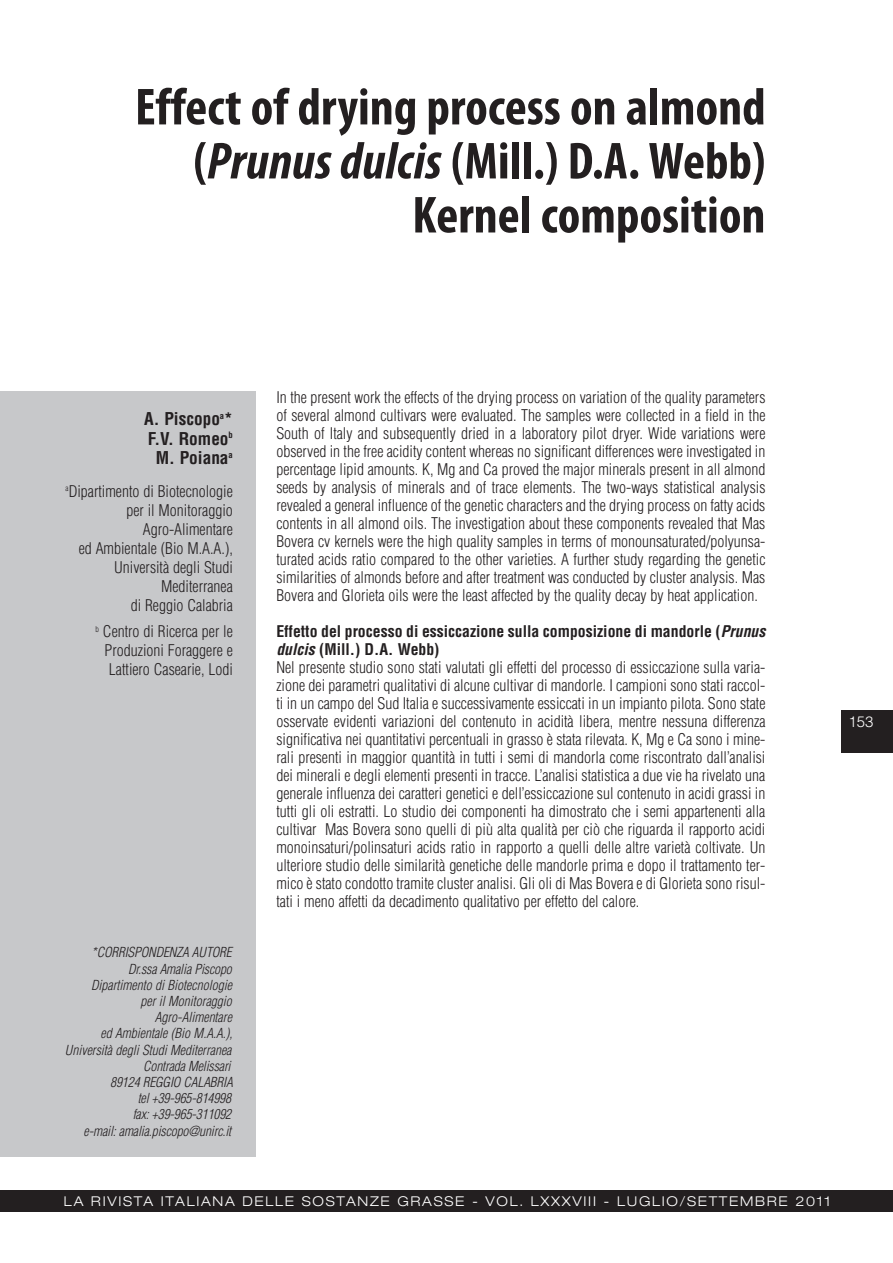
<style>
.page{position:relative;width:893px;height:1263px;background:#fff}
.page>*{position:absolute;margin:0;border:0;box-sizing:border-box;transform-origin:0 0}
.t1{font:700 condensed 52.5px/54px "Myriad Pro";color:#231f20;text-align:right}
.t2{font:700 condensed 17.25px/19.5px "Helvetica";color:#231f20;text-align:right}
.t3{font:300 condensed 15.75px/18px "Helvetica";color:#231f20;text-align:justify}
.t4{font:300 15px "Helvetica";color:#fff}
.t5{font:italic 300 condensed 13.5px/16.2px "Helvetica";letter-spacing:-.01em;color:#231f20;text-align:right}
.t6{font:300 expanded 13.5px "Helvetica Neue";letter-spacing:.125em;color:#fff}
.s1{font-style:italic}
.s2{font-weight:700}
.s3{font-weight:700;font-style:italic}
</style>
<div class="page">
<div style="left:0;top:1191px;width:893px;height:21px;background:#231f20"></div>
<div style="left:0;top:391px;width:255px;height:766px;background:#c7c8ca"></div>
<div style="left:842px;top:710px;width:51px;height:43px;background:#231f20"></div>
<h1 class="t1" style="left:135px;top:84px;width:632px">Effect of drying process on almond (<span class="s1">Prunus dulcis</span> (Mill.) D.A. Webb)<br>Kernel composition</h1>
<p class="t2" style="left:144px;top:410px;width:90px">A. Piscopo<sup>a</sup>*<br>F.V. Romeo<sup>b<br></sup>M. Poiana<sup>a</sup></p>
<p class="t3" style="left:66px;top:482px;width:169px;line-height:18.9px;text-align:right"><sup>a</sup>Dipartimento di Biotecnologie per il Monitoraggio<br>Agro-Alimentare<br>ed Ambientale (Bio M.A.A.),<br>Università degli Studi<br>Mediterranea<br>di Reggio Calabria</p>
<p class="t3" style="left:105px;top:622px;width:130px;line-height:18.9px;text-indent:-9px"><sup>b</sup> Centro di Ricerca per le Produzioni Foraggere e Lattiero Casearie, Lodi</p>
<p class="t5" style="left:65px;top:945px;width:169px">*CORRISPONDENZA AUTORE<br>Dr.ssa Amalia Piscopo<br>Dipartimento di Biotecnologie<br>per il Monitoraggio<br>Agro-Alimentare<br>ed Ambientale (Bio M.A.A.),<br>Università degli Studi Mediterranea<br>Contrada Melissari<br>89124 REGGIO CALABRIA<br>tel +39-965-814998<br>fax: +39-965-311092<br>e-mail: amalia.piscopo@unirc.it</p>
<p class="t3" style="left:276px;top:389px;width:491px">In the present work the effects of the drying process on variation of the quality parameters of several almond cultivars were evaluated. The samples were collected in a field in the South of Italy and subsequently dried in a laboratory pilot dryer. Wide variations were observed in the free acidity content whereas no significant differences were investigated in percentage lipid amounts. K, Mg and Ca proved the major minerals present in all almond seeds by analysis of minerals and of trace elements. The two-ways statistical analysis revealed a general influence of the genetic characters and the drying process on fatty acids contents in all almond oils. The investigation about these components revealed that Mas Bovera cv kernels were the high quality samples in terms of monounsaturated/polyunsa&shy;turated acids ratio compared to the other varieties. A further study regarding the genetic similarities of almonds before and after treatment was conducted by cluster analysis. Mas Bovera and Glorieta oils were the least affected by the quality decay by heat application.</p>
<p class="t3" style="left:276px;top:623px;width:491px;text-align:left"><span class="s2">Effetto del processo di essiccazione sulla composizione di mandorle (</span><span class="s3">Prunus dulcis</span> <span class="s2">(Mill.) D.A. Webb)<br></span>Nel presente studio sono stati valutati gli effetti del processo di essiccazione sulla varia&shy;zione dei parametri qualitativi di alcune cultivar di mandorle. I campioni sono stati raccol&shy;ti in un campo del Sud Italia e successivamente essiccati in un impianto pilota. Sono state osservate evidenti variazioni del contenuto in acidità libera, mentre nessuna differenza significativa nei quantitativi percentuali in grasso è stata rilevata. K, Mg e Ca sono i mine&shy;rali presenti in maggior quantità in tutti i semi di mandorla come riscontrato dall’analisi dei minerali e degli elementi presenti in tracce. L’analisi statistica a due vie ha rivelato una generale influenza dei caratteri genetici e dell’essiccazione sul contenuto in acidi grassi in tutti gli oli estratti. Lo studio dei componenti ha dimostrato che i semi appartenenti alla cultivar Mas Bovera sono quelli di più alta qualità per ciò che riguarda il rapporto acidi monoinsaturi/polinsaturi acids ratio in rapporto a quelli delle altre varietà coltivate. Un ulteriore studio delle similarità genetiche delle mandorle prima e dopo il trattamento ter&shy;mico è stato condotto tramite cluster analisi. Gli oli di Mas Bovera e di Glorieta sono risul&shy;tati i meno affetti da decadimento qualitativo per effetto del calore.</p>
<p class="t4" style="left:848px;top:713px;width:27px">153</p>
<p class="t6" style="left:64px;top:1196px;width:768px">LA RIVISTA ITALIANA DELLE SOSTANZE GRASSE - VOL. LXXXVIII - LUGLIO/SETTEMBRE 2011</p>
</div>
